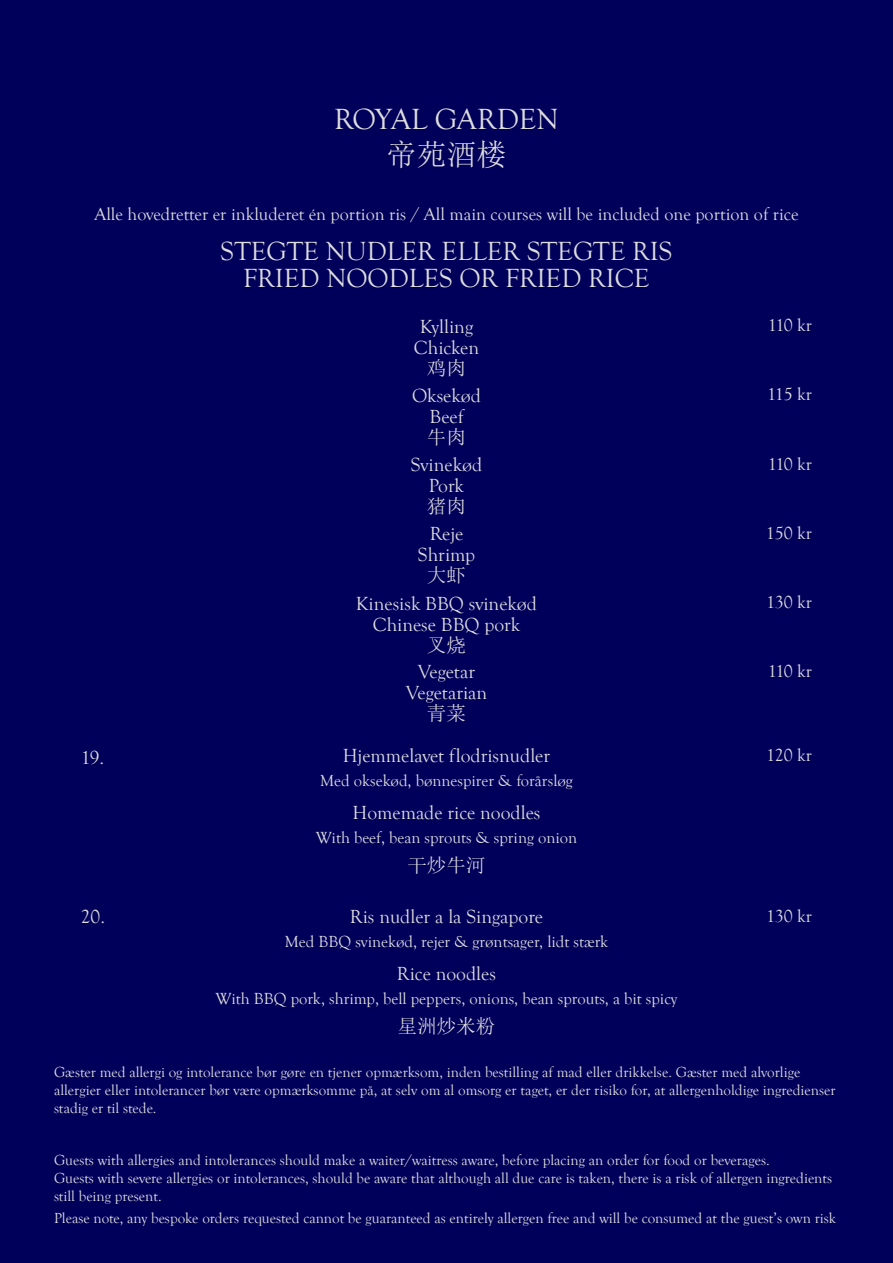
<style>
.page{position:relative;width:893px;height:1263px;background:#fff}
.page>*{position:absolute;margin:0;border:0;box-sizing:border-box;transform-origin:0 0}
.t1{font:30px "Goudy Old Style T";color:#ddd}
.t2{font:30px "Sim Sun";color:#ddd}
.t3{font:27px "Goudy Old Style T";color:#ddd}
.t4{font:19.5px "Goudy Old Style T";color:#ddd}
.t5{font:19.5px "Sim Sun";color:#ddd}
.t6{font:18px "Goudy Old Style T";color:#ddd}
.t7{font:16.5px "Goudy Old Style T";color:#ddd}
.t8{font:15px/18px "Goudy Old Style T";color:#ddd}
</style>
<div class="page">
<div style="left:12px;top:0;width:881px;height:1263px;background:#00005b"></div>
<div style="left:0;top:0;width:12px;height:1263px;background:#00005b"></div>
<p class="t1" style="left:334px;top:103px;width:226px">ROYAL GARDEN</p>
<p class="t2" style="left:386px;top:139px;width:121px">帝苑酒楼</p>
<p class="t6" style="left:94px;top:204px;width:706px">Alle hovedretter er inkluderet én portion ris / All main courses will be included one portion of rice</p>
<p class="t4" style="left:81px;top:747px;width:25px">19.</p>
<p class="t4" style="left:81px;top:906px;width:26px">20.</p>
<p class="t3" style="left:221px;top:237px;width:453px">STEGTE NUDLER ELLER STEGTE RIS</p>
<p class="t3" style="left:243px;top:264px;width:408px">FRIED NOODLES OR FRIED RICE</p>
<p class="t4" style="left:420px;top:316px;width:55px">Kylling</p>
<p class="t4" style="left:414px;top:337px;width:67px">Chicken</p>
<p class="t5" style="left:427px;top:358px;width:40px">鸡肉</p>
<p class="t4" style="left:412px;top:385px;width:70px">Oksekød</p>
<p class="t4" style="left:430px;top:406px;width:35px">Beef</p>
<p class="t5" style="left:427px;top:427px;width:40px">牛肉</p>
<p class="t4" style="left:411px;top:454px;width:73px">Svinekød</p>
<p class="t4" style="left:429px;top:475px;width:37px">Pork</p>
<p class="t5" style="left:427px;top:497px;width:40px">猪肉</p>
<p class="t4" style="left:430px;top:523px;width:35px">Reje</p>
<p class="t4" style="left:418px;top:544px;width:59px">Shrimp</p>
<p class="t5" style="left:427px;top:565px;width:40px">大虾</p>
<p class="t4" style="left:356px;top:592px;width:183px">Kinesisk BBQ svinekød</p>
<p class="t4" style="left:373px;top:613px;width:149px">Chinese BBQ pork</p>
<p class="t5" style="left:427px;top:635px;width:40px">叉烧</p>
<p class="t4" style="left:418px;top:661px;width:59px">Vegetar</p>
<p class="t4" style="left:406px;top:682px;width:83px">Vegetarian</p>
<p class="t5" style="left:427px;top:704px;width:40px">青菜</p>
<p class="t4" style="left:343px;top:745px;width:209px">Hjemmelavet flodrisnudler</p>
<p class="t7" style="left:320px;top:771px;width:254px">Med oksekød, bønnespirer &amp; forårsløg</p>
<p class="t4" style="left:352px;top:802px;width:190px">Homemade rice noodles</p>
<p class="t7" style="left:316px;top:828px;width:263px">With beef, bean sprouts &amp; spring onion</p>
<p class="t5" style="left:407px;top:855px;width:79px">干炒牛河</p>
<p class="t4" style="left:350px;top:906px;width:195px">Ris nudler a la Singapore</p>
<p class="t7" style="left:285px;top:932px;width:325px">Med BBQ svinekød, rejer &amp; grøntsager, lidt stærk</p>
<p class="t4" style="left:397px;top:963px;width:101px">Rice noodles</p>
<p class="t7" style="left:216px;top:989px;width:463px">With BBQ pork, shrimp, bell peppers, onions, bean sprouts, a bit spicy</p>
<p class="t5" style="left:398px;top:1016px;width:99px">星洲炒米粉</p>
<p class="t6" style="left:768px;top:316px;width:46px">110 kr</p>
<p class="t6" style="left:767px;top:384px;width:46px">115 kr</p>
<p class="t6" style="left:768px;top:454px;width:46px">110 kr</p>
<p class="t6" style="left:766px;top:523px;width:48px">150 kr</p>
<p class="t6" style="left:766px;top:592px;width:47px">130 kr</p>
<p class="t6" style="left:768px;top:661px;width:46px">110 kr</p>
<p class="t6" style="left:766px;top:745px;width:47px">120 kr</p>
<p class="t6" style="left:766px;top:906px;width:47px">130 kr</p>
<p class="t8" style="left:54px;top:1064px;width:783px">Gæster med allergi og intolerance bør gøre en tjener opmærksom, inden bestilling af mad eller drikkelse. Gæster med alvorlige allergier eller intolerancer bør være opmærksomme på, at selv om al omsorg er taget, er der risiko for, at allergenholdige ingredienser stadig er til stede.</p>
<p class="t8" style="left:54px;top:1152px;width:780px">Guests with allergies and intolerances should make a waiter/waitress aware, before placing an order for food or beverages.<br>Guests with severe allergies or intolerances, should be aware that although all due care is taken, there is a risk of allergen ingredients still being present.</p>
<p class="t8" style="left:54px;top:1209px;width:784px">Please note, any bespoke orders requested cannot be guaranteed as entirely allergen free and will be consumed at the guest’s own risk</p>
</div>
